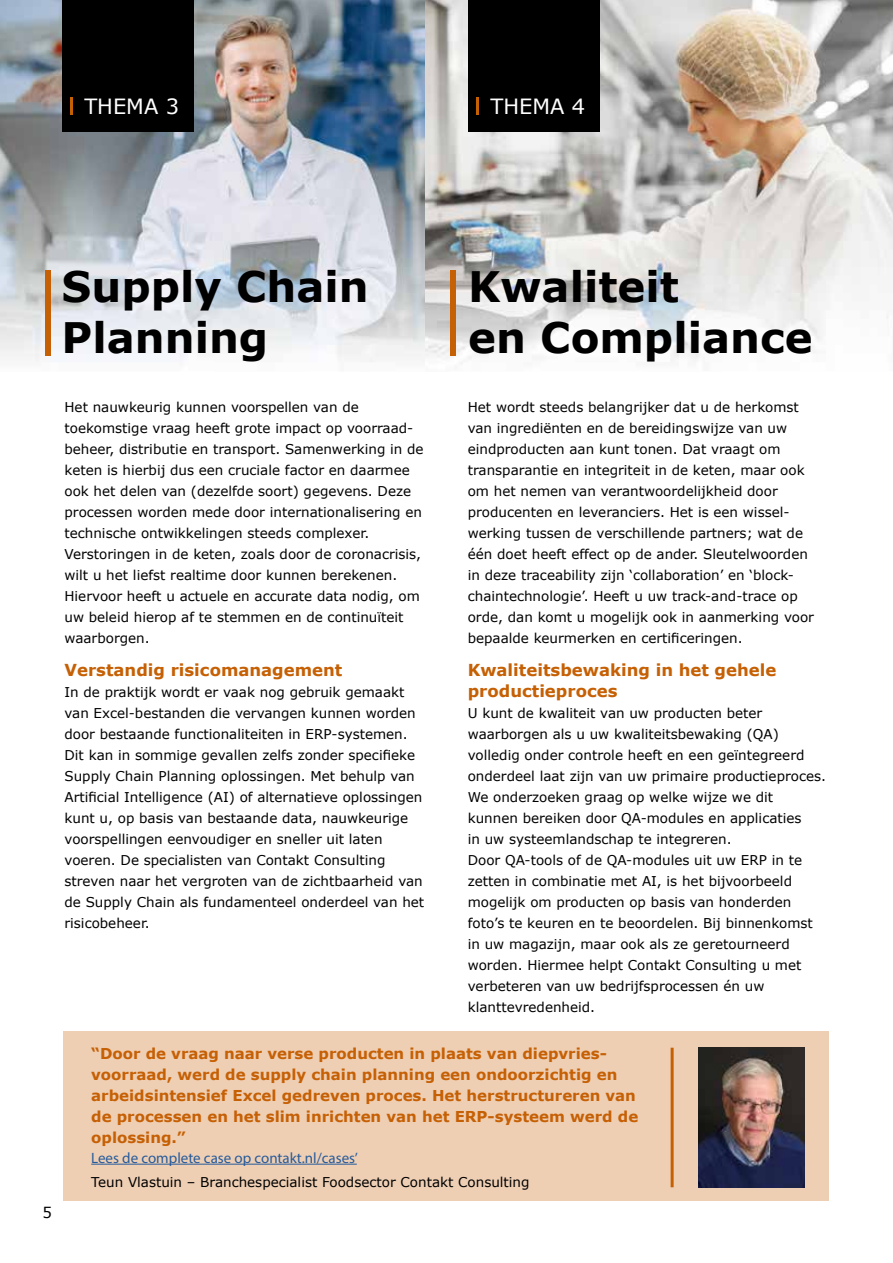
<style>
.page{position:relative;width:893px;height:1263px;background:#fff}
.page>*{position:absolute;margin:0;border:0;box-sizing:border-box;transform-origin:0 0}
.t1{font:700 42px/50.4px "Verdana";color:#000}
.t2{font:21px "Verdana";color:#fff}
.t3{font:700 16.5px/21px "Verdana";color:#c66005}
.t4{font:700 15px/21px "Verdana";color:#c66005}
.t5{font:15px "Myriad Pro";color:#275b9b}
.t6{font:15px "Verdana";color:#000}
.t7{font:13.5px/21px "Verdana";color:#000}
</style>
<div class="page">
<img style="left:0;top:0;width:893px;height:364px">
<div style="left:46px;top:270px;width:5px;height:85px;background:#c66005"></div>
<div style="left:62px;top:0;width:131px;height:131px;background:#000"></div>
<svg style="left:70px;top:97px;width:2px;height:18px"></svg>
<div style="left:451px;top:270px;width:5px;height:85px;background:#c66005"></div>
<div style="left:468px;top:0;width:132px;height:131px;background:#000"></div>
<svg style="left:476px;top:97px;width:2px;height:18px"></svg>
<div style="left:64px;top:1031px;width:765px;height:169px;background:#eecfb4"></div>
<hr style="left:91px;top:1164px;width:266px;height:1px;background:#275b9b">
<hr style="left:671px;top:1048px;width:3px;height:139px;background:#c66005">
<img style="left:698px;top:1048px;width:107px;height:139px">
<h2 class="t2" style="left:84px;top:92px;width:96px">THEMA 3</h2>
<h2 class="t2" style="left:490px;top:92px;width:96px">THEMA 4</h2>
<h1 class="t1" style="left:62px;top:262px;width:309px">Supply Chain<br>Planning</h1>
<h1 class="t1" style="left:468px;top:262px;width:346px">Kwaliteit<br>en Compliance</h1>
<p class="t7" style="left:64px;top:397px;width:361px">Het nauwkeurig kunnen voorspellen van de toekomstige vraag heeft grote impact op voorraad&shy;beheer, distributie en transport. Samenwerking in de keten is hierbij dus een cruciale factor en daarmee ook het delen van (dezelfde soort) gegevens. Deze processen worden mede door internationalisering en technische ontwikkelingen steeds complexer.<br>Verstoringen in de keten, zoals door de coronacrisis, wilt u het liefst realtime door kunnen berekenen.<br>Hiervoor heeft u actuele en accurate data nodig, om uw beleid hierop af te stemmen en de continuïteit waarborgen.</p>
<p class="t3" style="left:64px;top:660px;width:279px">Verstandig risicomanagement</p>
<p class="t7" style="left:64px;top:682px;width:361px">In de praktijk wordt er vaak nog gebruik gemaakt van Excel-bestanden die vervangen kunnen worden door bestaande functionaliteiten in ERP-systemen.<br>Dit kan in sommige gevallen zelfs zonder specifieke Supply Chain Planning oplossingen. Met behulp van Artificial Intelligence (AI) of alternatieve oplossingen kunt u, op basis van bestaande data, nauwkeurige voorspellingen eenvoudiger en sneller uit laten voeren. De specialisten van Contakt Consulting streven naar het vergroten van de zichtbaarheid van de Supply Chain als fundamenteel onderdeel van het risicobeheer.</p>
<p class="t7" style="left:468px;top:397px;width:348px">Het wordt steeds belangrijker dat u de herkomst van ingrediënten en de bereidingswijze van uw eindproducten aan kunt tonen. Dat vraagt om transparantie en integriteit in de keten, maar ook om het nemen van verantwoordelijkheid door producenten en leveranciers. Het is een wissel&shy;werking tussen de verschillende partners; wat de één doet heeft effect op de ander. Sleutelwoorden in deze traceability zijn ‘collaboration’ en ‘block&shy;chaintechnologie’. Heeft u uw track-and-trace op orde, dan komt u mogelijk ook in aanmerking voor bepaalde keurmerken en certificeringen.</p>
<p class="t3" style="left:468px;top:660px;width:310px">Kwaliteitsbewaking in het gehele productieproces</p>
<p class="t7" style="left:468px;top:703px;width:360px">U kunt de kwaliteit van uw producten beter waarborgen als u uw kwaliteitsbewaking (QA) volledig onder controle heeft en een geïntegreerd onderdeel laat zijn van uw primaire productieproces.<br>We onderzoeken graag op welke wijze we dit kunnen bereiken door QA-modules en applicaties<br>in uw systeemlandschap te integreren.<br>Door QA-tools of de QA-modules uit uw ERP in te zetten in combinatie met AI, is het bijvoorbeeld mogelijk om producten op basis van honderden foto’s te keuren en te beoordelen. Bij binnenkomst in uw magazijn, maar ook als ze geretourneerd worden. Hiermee helpt Contakt Consulting u met verbeteren van uw bedrijfsprocessen én uw klanttevredenheid.</p>
<p class="t6" style="left:43px;top:1203px;width:11px">5</p>
<p class="t4" style="left:91px;top:1043px;width:549px">“Door de vraag naar verse producten in plaats van diepvries&shy;voorraad, werd de supply chain planning een ondoorzichtig en arbeidsintensief Excel gedreven proces. Het herstructureren van de processen en het slim inrichten van het ERP-systeem werd de oplossing.”</p>
<p class="t5" style="left:91px;top:1148px;width:268px">Lees de complete case op contakt.nl/cases’</p>
<p class="t7" style="left:91px;top:1171px;width:440px">Teun Vlastuin – Branchespecialist Foodsector Contakt Consulting</p>
</div>
